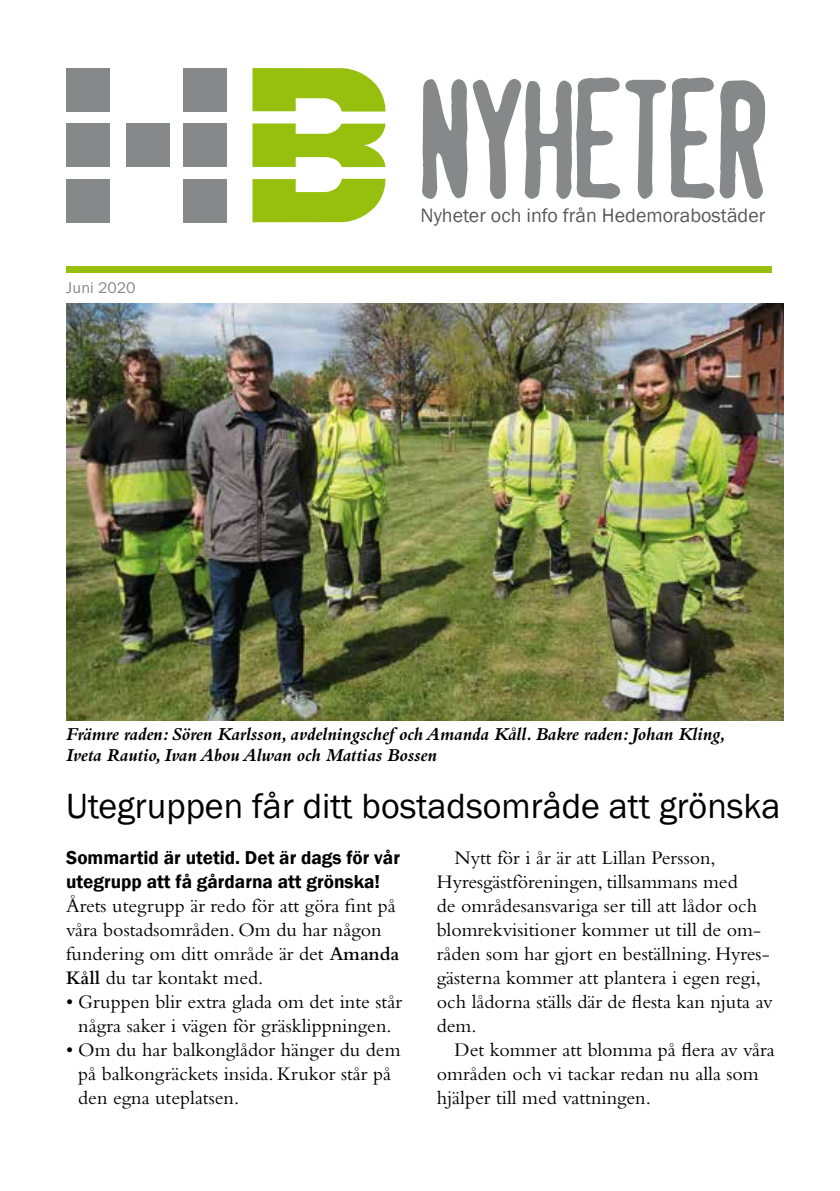
<style>
.page{position:relative;width:840px;height:1191px;background:#fff}
.page>*{position:absolute;margin:0;border:0;box-sizing:border-box;transform-origin:0 0}
.t1{font:36px "Franklin Gothic";color:#000}
.t2{font:20px/24px "Bembo Std";color:#000}
.t3{font:20px "Franklin Gothic";color:#58585a}
.t4{font:600 19.2px/24px "Franklin Gothic";color:#000}
.t5{font:italic 700 19px/21.6px "Bembo Std";letter-spacing:-.01em;color:#000}
.t6{font:16px "Franklin Gothic URW Boo";letter-spacing:.005em;color:#87888a}
.s1{font-weight:600}
</style>
<div class="page">
<svg style="left:252px;top:68px;width:134px;height:44px"></svg>
<svg style="left:252px;top:179px;width:134px;height:43px"></svg>
<svg style="left:252px;top:123px;width:133px;height:44px"></svg>
<div style="left:67px;top:68px;width:43px;height:43px;background:#87888a"></div>
<div style="left:67px;top:179px;width:43px;height:43px;background:#87888a"></div>
<div style="left:183px;top:68px;width:43px;height:43px;background:#87888a"></div>
<div style="left:183px;top:179px;width:43px;height:43px;background:#87888a"></div>
<div style="left:183px;top:124px;width:43px;height:43px;background:#87888a"></div>
<div style="left:67px;top:124px;width:43px;height:43px;background:#87888a"></div>
<div style="left:126px;top:124px;width:43px;height:43px;background:#87888a"></div>
<div style="left:66px;top:266px;width:705px;height:7px;background:#97bf0d"></div>
<svg style="left:422px;top:78px;width:197px;height:121px"></svg>
<svg style="left:625px;top:78px;width:139px;height:121px"></svg>
<img style="left:66px;top:303px;width:716px;height:417px">
<p class="t6" style="left:66px;top:277px;width:71px">Juni 2020</p>
<p class="t3" style="left:420px;top:202px;width:346px">Nyheter och info från Hedemorabostäder</p>
<p class="t5" style="left:66px;top:723px;width:660px">Främre raden: Sören Karlsson, avdelningschef och Amanda Kåll. Bakre raden: Johan Kling,<br>Iveta Rautio, Ivan Abou Alwan och Mattias Bossen</p>
<h1 class="t1" style="left:66px;top:783px;width:715px">Utegruppen får ditt bostadsområde att grönska</h1>
<p class="t4" style="left:66px;top:846px;width:335px">Sommartid är utetid. Det är dags för vår utegrupp att få gårdarna att grönska!</p>
<p class="t2" style="left:66px;top:893px;width:334px">Årets utegrupp är redo för att göra fint på våra bostadsområden. Om du har någon fundering om ditt område är det <span class="s1">Amanda Kåll</span> du tar kontakt med.</p>
<p class="t2" style="left:66px;top:989px;width:337px;text-align:center">• Gruppen blir extra glada om det inte står några saker i vägen för gräsklippningen.</p>
<p class="t2" style="left:78px;top:1037px;width:323px;text-indent:-12px">• Om du har balkonglådor hänger du dem på balkongräckets insida. Krukor står på den egna uteplatsen.</p>
<p class="t2" style="left:436px;top:845px;width:337px;text-indent:18px">Nytt för i år är att Lillan Persson, Hyresgästföreningen, tillsammans med<br>de områdesansvariga ser till att lådor och blomrekvisitioner kommer ut till de om&shy;råden som har gjort en beställning. Hyres&shy;gästerna kommer att plantera i egen regi, och lådorna ställs där de flesta kan njuta av dem.</p>
<p class="t2" style="left:436px;top:1037px;width:339px;text-indent:18px">Det kommer att blomma på flera av våra områden och vi tackar redan nu alla som hjälper till med vattningen.</p>
</div>
